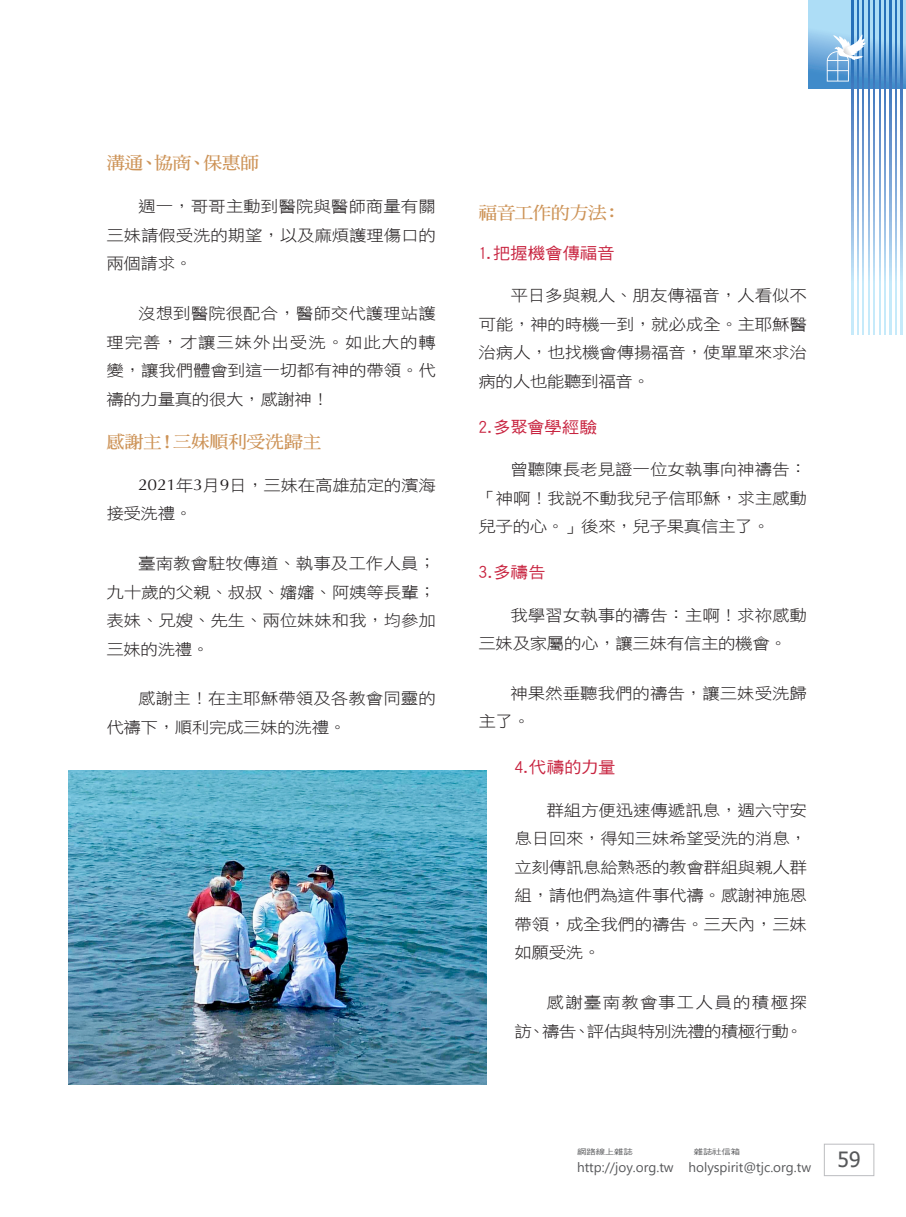
<style>
.page{position:relative;width:906px;height:1217px;background:#fff}
.page>*{position:absolute;margin:0;border:0;box-sizing:border-box;transform-origin:0 0}
.t1{font:21px "Tahoma";color:#57585a}
.中標{font:17.55px "DF Ming W7 WIN BF";letter-spacing:-.025em;color:#cd9357;scale:1.08 1}
.小標{font:16.2px "DF Hei W5 WIN BF";letter-spacing:-.005em;color:#c8233f;scale:1.08 1}
.t2{font:15.75px/28.5px "DF Hei W3 WIN BF";letter-spacing:-.015em;color:#231f20;text-align:justify;scale:1.11 1}
.t3{font:15.75px/28.5px "DF Hei W3 WIN BF";letter-spacing:.025em;color:#231f20;text-align:right;scale:1.11 1}
.t4{font:13.5px "Segoe UI";color:#57585a}
.t5{font:7.5px "DF Hei W5 WIN BF";letter-spacing:-.015em;color:#57585a;scale:1.25 1}
.s1{font-family:"Optima"}
</style>
<div class="page">
<div style="left:824px;top:1143px;width:50px;height:32px;border:1px solid #bcbdc0"></div>
<svg style="left:808px;top:0;width:98px;height:88px;background:#7fb8e2"></svg>
<svg style="left:851px;top:0;width:2px;height:334px"></svg>
<svg style="left:857px;top:0;width:1px;height:334px"></svg>
<svg style="left:862px;top:0;width:2px;height:334px"></svg>
<svg style="left:868px;top:0;width:1px;height:334px"></svg>
<svg style="left:873px;top:0;width:2px;height:334px"></svg>
<svg style="left:879px;top:0;width:1px;height:334px"></svg>
<svg style="left:884px;top:0;width:1px;height:334px"></svg>
<svg style="left:890px;top:0;width:1px;height:334px"></svg>
<svg style="left:895px;top:0;width:1px;height:334px"></svg>
<svg style="left:901px;top:0;width:1px;height:334px"></svg>
<svg style="left:826px;top:34px;width:39px;height:47px"></svg>
<img style="left:68px;top:770px;width:419px;height:313px">
<p class="中標" style="left:106px;top:154px;width:143px">溝通、協商、保惠師</p>
<p class="t2" style="left:106px;top:192px;width:298px;text-indent:32px">週一，哥哥主動到醫院與醫師商量有關三妹請假受洗的期望，以及麻煩護理傷口的兩個請求。</p>
<p class="t2" style="left:106px;top:299px;width:298px;text-indent:32px">沒想到醫院很配合，醫師交代護理站護理完善，才讓三妹外出受洗。如此大的轉變，讓我們體會到這一切都有神的帶領。代禱的力量真的很大，感謝神！</p>
<p class="中標" style="left:106px;top:432px;width:201px">感謝主！三妹順利受洗歸主</p>
<p class="t2" style="left:106px;top:470px;width:298px;text-indent:32px"><span class="s1">2021</span>年<span class="s1">3</span>月<span class="s1">9</span>日，三妹在高雄茄定的濱海接受洗禮。</p>
<p class="t2" style="left:106px;top:549px;width:298px;text-indent:32px">臺南教會駐牧傳道、執事及工作人員；九十歲的父親、叔叔、嬸嬸、阿姨等長輩；表妹、兄嫂、先生、兩位妹妹和我，均參加三妹的洗禮。</p>
<p class="t2" style="left:106px;top:684px;width:298px;text-indent:32px">感謝主！在主耶穌帶領及各教會同靈的代禱下，順利完成三妹的洗禮。</p>
<p class="中標" style="left:478px;top:204px;width:134px">福音工作的方法：</p>
<p class="小標" style="left:478px;top:244px;width:128px">1.把握機會傳福音</p>
<p class="t2" style="left:478px;top:281px;width:297px;text-indent:32px">平日多與親人、朋友傳福音，人看似不可能，神的時機一到，就必成全。主耶穌醫治病人，也找機會傳揚福音，使單單來求治病的人也能聽到福音。</p>
<p class="小標" style="left:478px;top:418px;width:111px">2.多聚會學經驗</p>
<p class="t2" style="left:478px;top:455px;width:297px;text-indent:32px">曾聽陳長老見證一位女執事向神禱告：「神啊！我說不動我兒子信耶穌，求主感動兒子的心。」後來，兒子果真信主了。</p>
<p class="小標" style="left:478px;top:564px;width:64px">3.多禱告</p>
<p class="t2" style="left:478px;top:600px;width:297px;text-indent:32px">我學習女執事的禱告：主啊！求祢感動三妹及家屬的心，讓三妹有信主的機會。</p>
<p class="t2" style="left:478px;top:678px;width:297px;text-indent:32px">神果然垂聽我們的禱告，讓三妹受洗歸主了。</p>
<p class="小標" style="left:514px;top:759px;width:95px">4.代禱的力量</p>
<p class="t2" style="left:514px;top:795px;width:265px;text-indent:32px">群組方便迅速傳遞訊息，週六守安息日回來，得知三妹希望受洗的消息，立刻傳訊息給熟悉的教會群組與親人群組，請他們為這件事代禱。感謝神施恩帶領，成全我們的禱告。三天內，三妹如願受洗。</p>
<p class="t3" style="left:514px;top:987px;width:265px">感謝臺南教會事工人員的積極探<br>訪、禱告、評估與特別洗禮的積極行動。</p>
<p class="t5" style="left:577px;top:1147px;width:46px">網路線上雜誌</p>
<p class="t5" style="left:694px;top:1147px;width:39px">雜誌社信箱</p>
<p class="t4" style="left:577px;top:1154px;width:236px">http://joy.org.tw holyspirit@tjc.org.tw</p>
<h1 class="t1" style="left:837px;top:1144px;width:24px">59</h1>
</div>
